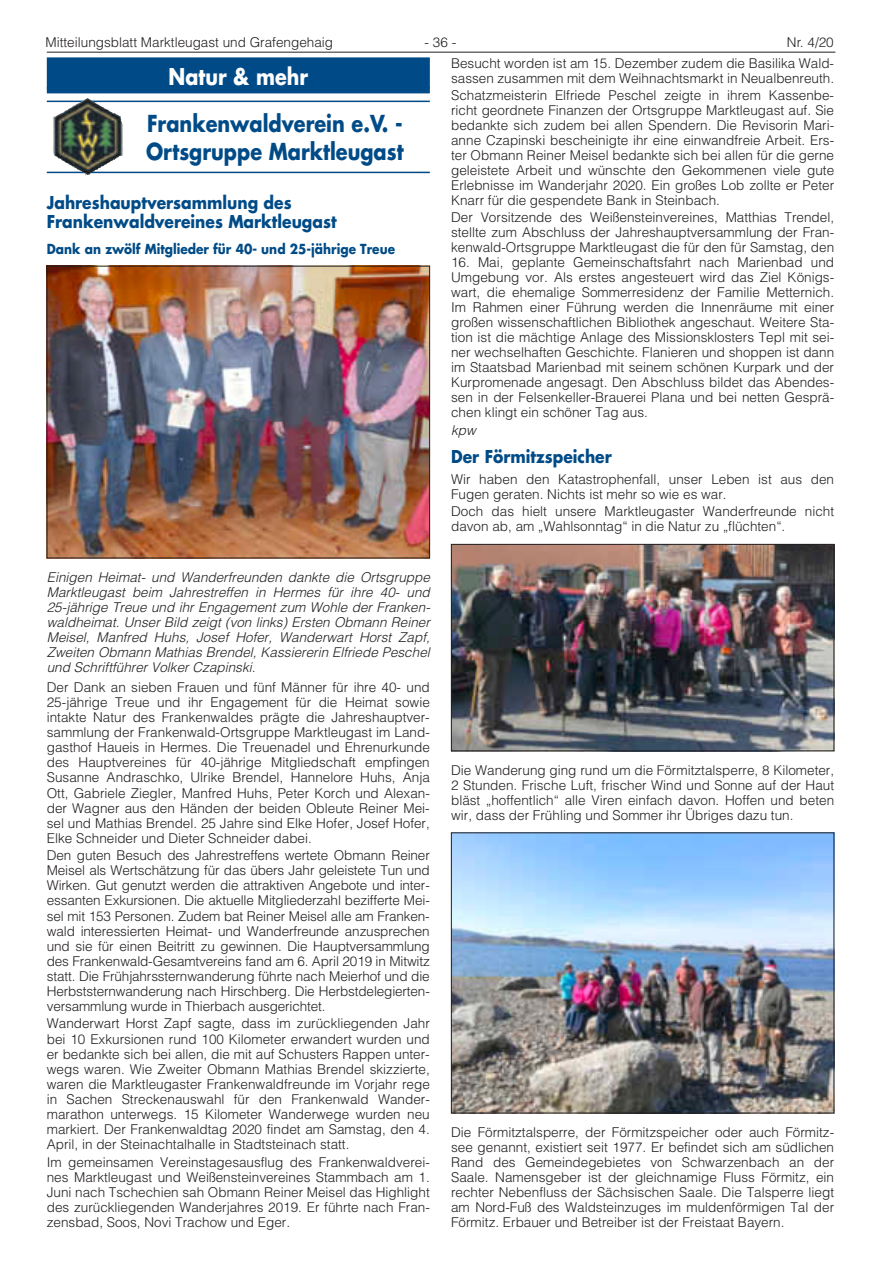
<style>
.page{position:relative;width:881px;height:1263px;background:#fff}
.page>*{position:absolute;margin:0;border:0;box-sizing:border-box;transform-origin:0 0}
.t1{font:700 22.8px/27.3px "Futura LT";color:#004b87;scale:.85 1}
.t2{font:700 22.5px "Futura LT";color:#fff;scale:.85 1}
.t3{font:700 17.25px/19.6px "Futura LT";color:#004b87;scale:.9 1}
.t4{font:300 13.5px/15.1px "Helvetica LT";color:#231f20;text-align:justify}
.t5{font:italic 300 13.5px/15.1px "Helvetica LT";color:#231f20;text-align:justify}
.t6{font:700 13.5px "Futura LT";color:#004b87;scale:.9 1}
</style>
<div class="page">
<hr style="left:47px;top:52px;width:788px;height:1px;background:#231f20">
<img style="left:453px;top:546px;width:378px;height:203px">
<div style="left:451px;top:544px;width:382px;height:207px;border:1px solid #231f20"></div>
<img style="left:453px;top:834px;width:378px;height:277px">
<div style="left:451px;top:832px;width:382px;height:281px;border:1px solid #231f20"></div>
<div style="left:47px;top:57px;width:382px;height:36px;background:#004b87"></div>
<hr style="left:47px;top:101px;width:382px;height:1px;background:#004b87">
<hr style="left:47px;top:172px;width:382px;height:1px;background:#004b87">
<img style="left:52px;top:98px;width:71px;height:78px">
<img style="left:49px;top:268px;width:378px;height:288px">
<div style="left:47px;top:266px;width:382px;height:292px;border:1px solid #231f20"></div>
<p class="t4" style="left:45px;top:34px;width:289px">Mitteilungsblatt Marktleugast und Grafengehaig</p>
<p class="t4" style="left:424px;top:34px;width:33px">- 36 -</p>
<p class="t4" style="left:451px;top:31px;width:384px;line-height:21.3px;text-align:right">Nr. 4/20<br>Besucht worden ist am 15. Dezember zudem die Basilika Wald-</p>
<p class="t4" style="left:451px;top:70px;width:384px;line-height:17.1px">sassen zusammen mit dem Weihnachtsmarkt in Neualbenreuth.<br>Schatzmeisterin Elfriede Peschel zeigte in ihrem Kassenbe-</p>
<p class="t4" style="left:451px;top:103px;width:384px">richt geordnete Finanzen der Ortsgruppe Marktleugast auf. Sie bedankte sich zudem bei allen Spendern. Die Revisorin Mari&shy;anne Czapinski bescheinigte ihr eine einwandfreie Arbeit. Ers&shy;ter Obmann Reiner Meisel bedankte sich bei allen für die gerne geleistete Arbeit und wünschte den Gekommenen viele gute Erlebnisse im Wanderjahr 2020. Ein großes Lob zollte er Peter Knarr für die gespendete Bank in Steinbach.</p>
<p class="t4" style="left:451px;top:210px;width:384px">Der Vorsitzende des Weißensteinvereines, Matthias Trendel, stellte zum Abschluss der Jahreshauptversammlung der Fran&shy;kenwald-Ortsgruppe Marktleugast die für den für Samstag, den</p>
<p class="t4" style="left:451px;top:255px;width:384px">16. Mai, geplante Gemeinschaftsfahrt nach Marienbad und Umgebung vor. Als erstes angesteuert wird das Ziel Königs&shy;wart, die ehemalige Sommerresidenz der Familie Metternich.<br>Im Rahmen einer Führung werden die Innenräume mit einer großen wissenschaftlichen Bibliothek angeschaut. Weitere Sta&shy;tion ist die mächtige Anlage des Missionsklosters Tepl mit sei&shy;ner wechselhaften Geschichte. Flanieren und shoppen ist dann im Staatsbad Marienbad mit seinem schönen Kurpark und der Kurpromenade angesagt. Den Abschluss bildet das Abendes&shy;sen in der Felsenkeller-Brauerei Plana und bei netten Gesprä&shy;chen klingt ein schöner Tag aus.</p>
<p class="t5" style="left:451px;top:422px;width:26px">kpw</p>
<p class="t3" style="left:451px;top:446px;width:180px">Der Förmitzspeicher</p>
<p class="t4" style="left:451px;top:471px;width:384px">Wir haben den Katastrophenfall, unser Leben ist aus den<br>Fugen geraten. Nichts ist mehr so wie es war.</p>
<p class="t4" style="left:451px;top:504px;width:384px">Doch das hielt unsere Marktleugaster Wanderfreunde nicht davon ab, am „Wahlsonntag“ in die Natur zu „flüchten“.</p>
<h2 class="t2" style="left:168px;top:61px;width:165px">Natur &amp; mehr</h2>
<h1 class="t1" style="left:146px;top:110px;width:304px">Frankenwaldverein e.V. -<br>Ortsgruppe Marktleugast</h1>
<p class="t3" style="left:47px;top:192px;width:323px">Jahreshauptversammlung des<br>Frankenwaldvereines Marktleugast</p>
<p class="t6" style="left:47px;top:240px;width:388px">Dank an zwölf Mitglieder für 40- und 25-jährige Treue</p>
<p class="t5" style="left:47px;top:569px;width:384px">Einigen Heimat- und Wanderfreunden dankte die Ortsgruppe Marktleugast beim Jahrestreffen in Hermes für ihre 40- und 25-jährige Treue und ihr Engagement zum Wohle der Franken&shy;waldheimat. Unser Bild zeigt (von links) Ersten Obmann Reiner Meisel, Manfred Huhs, Josef Hofer, Wanderwart Horst Zapf, Zweiten Obmann Mathias Brendel, Kassiererin Elfriede Peschel und Schriftführer Volker Czapinski.</p>
<p class="t4" style="left:47px;top:679px;width:384px">Der Dank an sieben Frauen und fünf Männer für ihre 40- und 25-jährige Treue und ihr Engagement für die Heimat sowie intakte Natur des Frankenwaldes prägte die Jahreshauptver&shy;sammlung der Frankenwald-Ortsgruppe Marktleugast im Land&shy;gasthof Haueis in Hermes. Die Treuenadel und Ehrenurkunde des Hauptvereines für 40-jährige Mitgliedschaft empfingen Susanne Andraschko, Ulrike Brendel, Hannelore Huhs, Anja Ott, Gabriele Ziegler, Manfred Huhs, Peter Korch und Alexan&shy;der Wagner aus den Händen der beiden Obleute Reiner Mei&shy;sel und Mathias Brendel. 25 Jahre sind Elke Hofer, Josef Hofer, Elke Schneider und Dieter Schneider dabei.</p>
<p class="t4" style="left:47px;top:848px;width:384px">Den guten Besuch des Jahrestreffens wertete Obmann Reiner Meisel als Wertschätzung für das übers Jahr geleistete Tun und Wirken. Gut genutzt werden die attraktiven Angebote und inter&shy;essanten Exkursionen. Die aktuelle Mitgliederzahl bezifferte Mei&shy;sel mit 153 Personen. Zudem bat Reiner Meisel alle am Franken&shy;wald interessierten Heimat- und Wanderfreunde anzusprechen und sie für einen Beitritt zu gewinnen. Die Hauptversammlung des Frankenwald-Gesamtvereins fand am 6. April 2019 in Mitwitz statt. Die Frühjahrssternwanderung führte nach Meierhof und die Herbststernwanderung nach Hirschberg. Die Herbstdelegierten&shy;versammlung wurde in Thierbach ausgerichtet.</p>
<p class="t4" style="left:47px;top:1016px;width:384px">Wanderwart Horst Zapf sagte, dass im zurückliegenden Jahr bei 10 Exkursionen rund 100 Kilometer erwandert wurden und er bedankte sich bei allen, die mit auf Schusters Rappen unter&shy;wegs waren. Wie Zweiter Obmann Mathias Brendel skizzierte, waren die Marktleugaster Frankenwaldfreunde im Vorjahr rege in Sachen Streckenauswahl für den Frankenwald Wander&shy;marathon unterwegs. 15 Kilometer Wanderwege wurden neu markiert. Der Frankenwaldtag 2020 findet am Samstag, den 4.<br>April, in der Steinachtalhalle in Stadtsteinach statt.</p>
<p class="t4" style="left:47px;top:1154px;width:384px">Im gemeinsamen Vereinstagesausflug des Frankenwaldverei&shy;nes Marktleugast und Weißensteinvereines Stammbach am 1.<br>Juni nach Tschechien sah Obmann Reiner Meisel das Highlight des zurückliegenden Wanderjahres 2019. Er führte nach Fran&shy;zensbad, Soos, Novi Trachow und Eger.</p>
<p class="t4" style="left:451px;top:762px;width:384px">Die Wanderung ging rund um die Förmitztalsperre, 8 Kilometer, 2 Stunden. Frische Luft, frischer Wind und Sonne auf der Haut bläst „hoffentlich“ alle Viren einfach davon. Hoffen und beten wir, dass der Frühling und Sommer ihr Übriges dazu tun.</p>
<p class="t4" style="left:451px;top:1124px;width:384px">Die Förmitztalsperre, der Förmitzspeicher oder auch Förmitz&shy;see genannt, existiert seit 1977. Er befindet sich am südlichen Rand des Gemeindegebietes von Schwarzenbach an der Saale. Namensgeber ist der gleichnamige Fluss Förmitz, ein rechter Nebenfluss der Sächsischen Saale. Die Talsperre liegt am Nord-Fuß des Waldsteinzuges im muldenförmigen Tal der Förmitz. Erbauer und Betreiber ist der Freistaat Bayern.</p>
</div>
